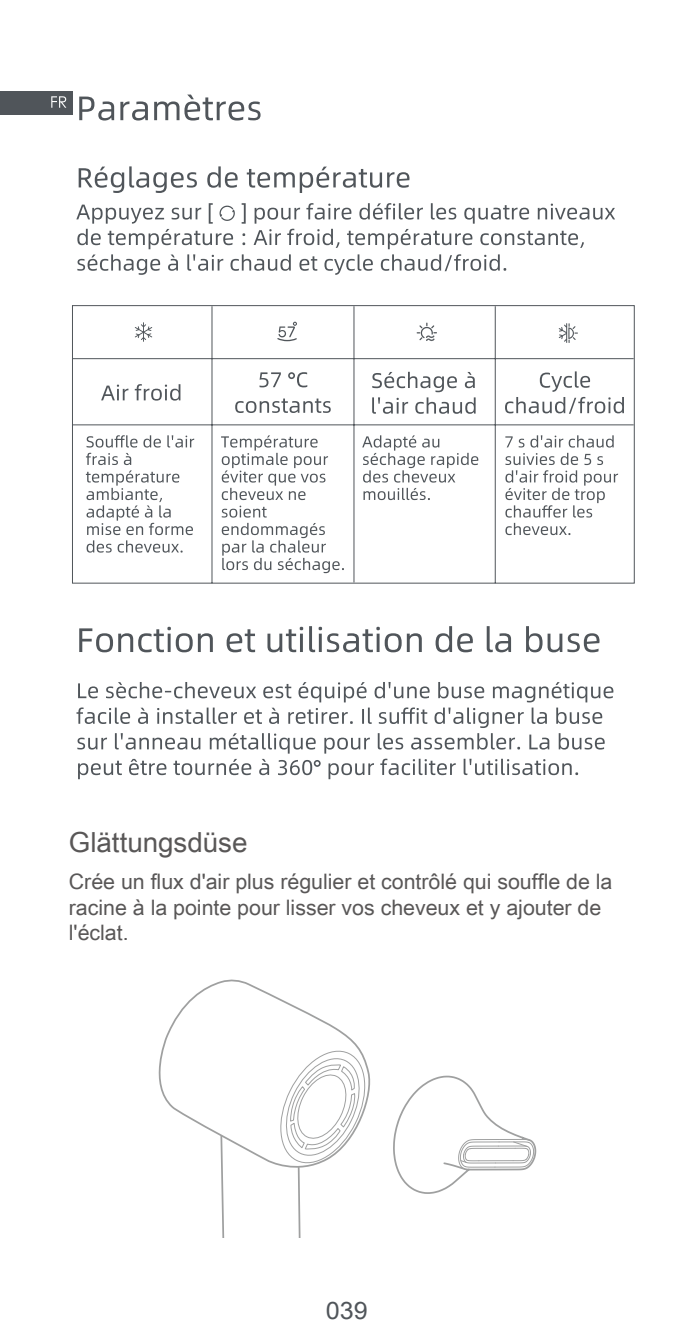
<style>
.page{position:relative;width:695px;height:1340px;background:#fff}
.page>*{position:absolute;margin:0;border:0;box-sizing:border-box;transform-origin:0 0}
.t1{font:27.65px "Arial Unicode MS";color:#595757}
.t2{font:24.15px "Arial Unicode MS";color:#50555a;scale:1.04 1}
.t3{font:21.35px/25.6px "Arial Unicode MS";color:#595757}
</style>
<div class="page">
<svg style="left:72px;top:305px;width:563px;height:279px"></svg>
<svg style="left:558px;top:323px;width:20px;height:20px"></svg>
<svg style="left:135px;top:322px;width:17px;height:20px"></svg>
<svg style="left:416px;top:322px;width:21px;height:19px"></svg>
<svg style="left:277px;top:322px;width:20px;height:19px"></svg>
<svg style="left:79px;top:95px;width:181px;height:25px"></svg>
<svg style="left:79px;top:166px;width:330px;height:27px"></svg>
<svg style="left:101px;top:384px;width:79px;height:16px"></svg>
<svg style="left:372px;top:372px;width:103px;height:42px"></svg>
<svg style="left:259px;top:372px;width:48px;height:15px"></svg>
<svg style="left:235px;top:398px;width:96px;height:15px"></svg>
<svg style="left:505px;top:371px;width:118px;height:43px"></svg>
<svg style="left:86px;top:435px;width:108px;height:12px"></svg>
<svg style="left:86px;top:453px;width:107px;height:99px"></svg>
<svg style="left:505px;top:435px;width:108px;height:12px"></svg>
<svg style="left:505px;top:453px;width:113px;height:64px"></svg>
<svg style="left:505px;top:523px;width:65px;height:12px"></svg>
<svg style="left:362px;top:435px;width:116px;height:47px"></svg>
<svg style="left:363px;top:488px;width:67px;height:12px"></svg>
<svg style="left:221px;top:435px;width:107px;height:82px"></svg>
<svg style="left:222px;top:523px;width:122px;height:50px"></svg>
<svg style="left:79px;top:626px;width:520px;height:26px"></svg>
<svg style="left:76px;top:682px;width:537px;height:97px"></svg>
<svg style="left:76px;top:203px;width:539px;height:72px"></svg>
<div style="left:0;top:91px;width:73px;height:24px;background:#50555a"></div>
<svg style="left:51px;top:96px;width:15px;height:12px"></svg>
<svg style="left:158px;top:979px;width:197px;height:186px"></svg>
<svg style="left:219px;top:1134px;width:7px;height:102px"></svg>
<svg style="left:275px;top:1043px;width:96px;height:193px"></svg>
<svg style="left:393px;top:1075px;width:144px;height:119px"></svg>
<p class="t1" style="left:69px;top:822px;width:180px">Glättungsdüse</p>
<p class="t3" style="left:69px;top:868px;width:545px">Crée un flux d'air plus régulier et contrôlé qui souffle de la racine à la pointe pour lisser vos cheveux et y ajouter de l'éclat.</p>
<p class="t2" style="left:326px;top:1293px;width:42px">039</p>
</div>
